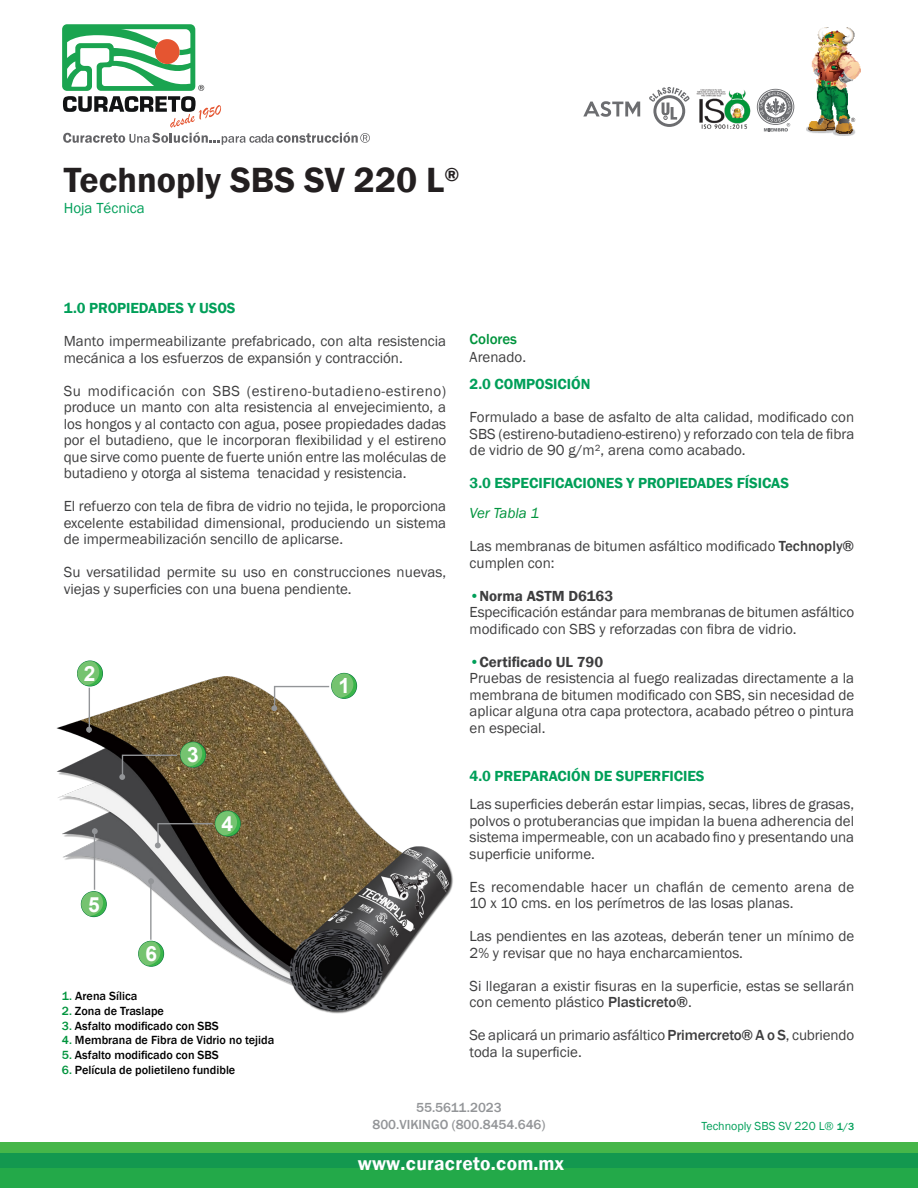
<style>
.page{position:relative;width:918px;height:1188px;background:#fff}
.page>*{position:absolute;margin:0;border:0;box-sizing:border-box;transform-origin:0 0}
.t1{font:600 36px "Franklin Gothic";color:#231f20}
.t2{font:700 21px "Arial";color:#fff}
.t3{font:600 19.5px "Franklin Gothic";letter-spacing:.01em;color:#fff}
.t4{font:15px/16.5px "Franklin Gothic";color:#3e3e3f}
.t5{font:600 15px "Franklin Gothic";letter-spacing:-.005em;color:#009f59}
.t6{font:600 15px "Franklin Gothic";color:#3e3e3f}
.t7{font:15px "Franklin Gothic";color:#009f59}
.t8{font:italic 15px "Franklin Gothic";letter-spacing:-.005em;color:#00943d}
.t9{font:500 15px "Franklin Gothic";letter-spacing:-.005em;color:#00943d}
.t10{font:500 13.5px/16.2px "Franklin Gothic";color:#939598;text-align:center}
.CAJA_DE_TEXTO{font:500 12.15px "Franklin Gothic";color:#000}
.t11{font:12px "Franklin Gothic";color:#009f59}
.s1{color:#00943d}
.s2{font-weight:500}
.s3{font-weight:500;color:#009f59}
.s4{font-weight:500;font-size:10.5px}
</style>
<div class="page">
<div style="left:0;top:1168px;width:918px;height:20px;background:#23a949"></div>
<div style="left:0;top:1153px;width:918px;height:15px;background:#13984f"></div>
<div style="left:0;top:1143px;width:918px;height:10px;background:#45b649"></div>
<img style="left:806px;top:27px;width:55px;height:109px">
<svg style="left:62px;top:24px;width:308px;height:121px"></svg>
<svg style="left:851px;top:118px;width:4px;height:4px"></svg>
<svg style="left:649px;top:87px;width:41px;height:40px"></svg>
<svg style="left:583px;top:101px;width:57px;height:16px"></svg>
<img style="left:696px;top:89px;width:55px;height:40px">
<svg style="left:757px;top:89px;width:37px;height:43px"></svg>
<img style="left:56px;top:660px;width:397px;height:354px">
<svg style="left:180px;top:742px;width:26px;height:26px"></svg>
<div style="left:181px;top:742px;width:24px;height:25px;background:#3ab54a;border-radius:50%"></div>
<svg style="left:215px;top:811px;width:26px;height:26px"></svg>
<div style="left:215px;top:811px;width:25px;height:25px;background:#3ab54a;border-radius:50%"></div>
<svg style="left:81px;top:891px;width:26px;height:26px"></svg>
<div style="left:81px;top:892px;width:25px;height:25px;background:#3ab54a;border-radius:50%"></div>
<svg style="left:81px;top:892px;width:22px;height:24px"></svg>
<svg style="left:138px;top:941px;width:26px;height:26px"></svg>
<svg style="left:139px;top:941px;width:25px;height:25px"></svg>
<svg style="left:139px;top:941px;width:21px;height:24px"></svg>
<svg style="left:332px;top:673px;width:25px;height:25px"></svg>
<svg style="left:271px;top:674px;width:82px;height:37px"></svg>
<hr style="left:89px;top:688px;width:1px;height:45px;background:#939598">
<svg style="left:86px;top:727px;width:6px;height:6px"></svg>
<svg style="left:119px;top:742px;width:83px;height:38px;background:#525437"></svg>
<svg style="left:77px;top:661px;width:26px;height:26px"></svg>
<div style="left:78px;top:661px;width:24px;height:25px;background:#3ab54a;border-radius:50%"></div>
<svg style="left:78px;top:661px;width:21px;height:24px"></svg>
<svg style="left:155px;top:811px;width:82px;height:37px;background:#50563d"></svg>
<hr style="left:94px;top:828px;width:1px;height:62px;background:#939598">
<svg style="left:92px;top:828px;width:6px;height:6px"></svg>
<hr style="left:150px;top:878px;width:2px;height:62px;background:#939598">
<svg style="left:148px;top:878px;width:6px;height:6px"></svg>
<p class="t1" style="left:64px;top:158px;width:397px">Technoply SBS SV 220 L<sup>®</sup></p>
<p class="t7" style="left:64px;top:199px;width:83px">Hoja Técnica</p>
<p class="t5" style="left:64px;top:299px;width:173px">1.0 PROPIEDADES Y USOS</p>
<p class="t4" style="left:64px;top:334px;width:384px">Manto impermeabilizante prefabricado, con alta resistencia mecánica a los esfuerzos de expansión y contracción.</p>
<p class="t4" style="left:64px;top:383px;width:384px;text-align:justify">Su modificación con SBS (estireno-butadieno-estireno) produce un manto con alta resistencia al envejecimiento, a los hongos y al contacto con agua, posee propiedades dadas por el butadieno, que le incorporan flexibilidad y el estireno que sirve como puente de fuerte unión entre las moléculas de butadieno y otorga al sistema tenacidad y resistencia.</p>
<p class="t4" style="left:64px;top:499px;width:384px;text-align:justify">El refuerzo con tela de fibra de vidrio no tejida, le proporciona excelente estabilidad dimensional, produciendo un sistema de impermeabilización sencillo de aplicarse.</p>
<p class="t4" style="left:64px;top:565px;width:384px">Su versatilidad permite su uso en construcciones nuevas, viejas y superficies con una buena pendiente.</p>
<h2 class="t2" style="left:84px;top:659px;width:13px">2</h2>
<h2 class="t2" style="left:88px;top:889px;width:13px">5</h2>
<h2 class="t2" style="left:187px;top:740px;width:13px">3</h2>
<h2 class="t2" style="left:221px;top:809px;width:13px">4</h2>
<h2 class="t2" style="left:145px;top:939px;width:13px">6</h2>
<p class="CAJA_DE_TEXTO" style="left:62px;top:989px;width:77px"><span class="s1">1.</span> Arena Sílica</p>
<p class="CAJA_DE_TEXTO" style="left:62px;top:1004px;width:104px"><span class="s1">2.</span> Zona de Traslape</p>
<p class="CAJA_DE_TEXTO" style="left:62px;top:1018px;width:159px"><span class="s1">3.</span> Asfalto modificado con SBS</p>
<p class="CAJA_DE_TEXTO" style="left:62px;top:1033px;width:214px"><span class="s1">4.</span> Membrana de Fibra de Vidrio no tejida</p>
<p class="CAJA_DE_TEXTO" style="left:62px;top:1047px;width:159px"><span class="s1">5.</span> Asfalto modificado con SBS</p>
<p class="CAJA_DE_TEXTO" style="left:62px;top:1062px;width:175px"><span class="s1">6.</span> Película de polietileno fundible</p>
<h2 class="t2" style="left:338px;top:671px;width:13px">1</h2>
<p class="t9" style="left:470px;top:330px;width:49px">Colores</p>
<p class="t4" style="left:470px;top:349px;width:58px">Arenado.</p>
<p class="t5" style="left:470px;top:375px;width:122px">2.0 COMPOSICIÓN</p>
<p class="t4" style="left:470px;top:409px;width:386px;text-align:justify">Formulado a base de asfalto de alta calidad, modificado con SBS (estireno-butadieno-estireno) y reforzado con tela de fibra de vidrio de 90 g/m², arena como acabado.</p>
<p class="t5" style="left:470px;top:474px;width:321px">3.0 ESPECIFICACIONES Y PROPIEDADES FÍSICAS</p>
<p class="t8" style="left:470px;top:504px;width:71px">Ver Tabla 1</p>
<p class="t4" style="left:470px;top:538px;width:386px">Las membranas de bitumen asfáltico modificado <span class="s2">Technoply® </span>cumplen con:</p>
<p class="t6" style="left:470px;top:587px;width:145px"><span class="s3">•</span>Norma ASTM D6163</p>
<p class="t4" style="left:470px;top:604px;width:386px">Especificación estándar para membranas de bitumen asfáltico modificado con SBS y reforzadas con fibra de vidrio.</p>
<p class="t6" style="left:470px;top:653px;width:135px"><span class="s3">•</span>Certificado UL 790</p>
<p class="t4" style="left:470px;top:670px;width:386px;text-align:justify">Pruebas de resistencia al fuego realizadas directamente a la membrana de bitumen modificado con SBS, sin necesidad de aplicar alguna otra capa protectora, acabado pétreo o pintura en especial.</p>
<p class="t5" style="left:470px;top:767px;width:237px">4.0 PREPARACIÓN DE SUPERFICIES</p>
<p class="t4" style="left:470px;top:796px;width:386px;text-align:justify">Las superficies deberán estar limpias, secas, libres de grasas, polvos o protuberancias que impidan la buena adherencia del sistema impermeable, con un acabado fino y presentando una superficie uniforme.</p>
<p class="t4" style="left:470px;top:879px;width:386px">Es recomendable hacer un chaflán de cemento arena de<br>10 x 10 cms. en los perímetros de las losas planas.</p>
<p class="t4" style="left:470px;top:928px;width:386px">Las pendientes en las azoteas, deberán tener un mínimo de<br>2% y revisar que no haya encharcamientos.</p>
<p class="t4" style="left:470px;top:978px;width:386px">Si llegaran a existir fisuras en la superficie, estas se sellarán con cemento plástico <span class="s2">Plasticreto®</span>.</p>
<p class="t4" style="left:470px;top:1027px;width:386px">Se aplicará un primario asfáltico <span class="s2">Primercreto® A o S</span>, cubriendo toda la superficie.</p>
<p class="t10" style="left:372px;top:1100px;width:175px">55.5611.2023<br>800.VIKINGO (800.8454.646)</p>
<h3 class="t3" style="left:358px;top:1152px;width:208px">www.curacreto.com.mx</h3>
<p class="t11" style="left:701px;top:1118px;width:154px">Technoply SBS SV 220 L® <span class="s4">1/3</span></p>
</div>
